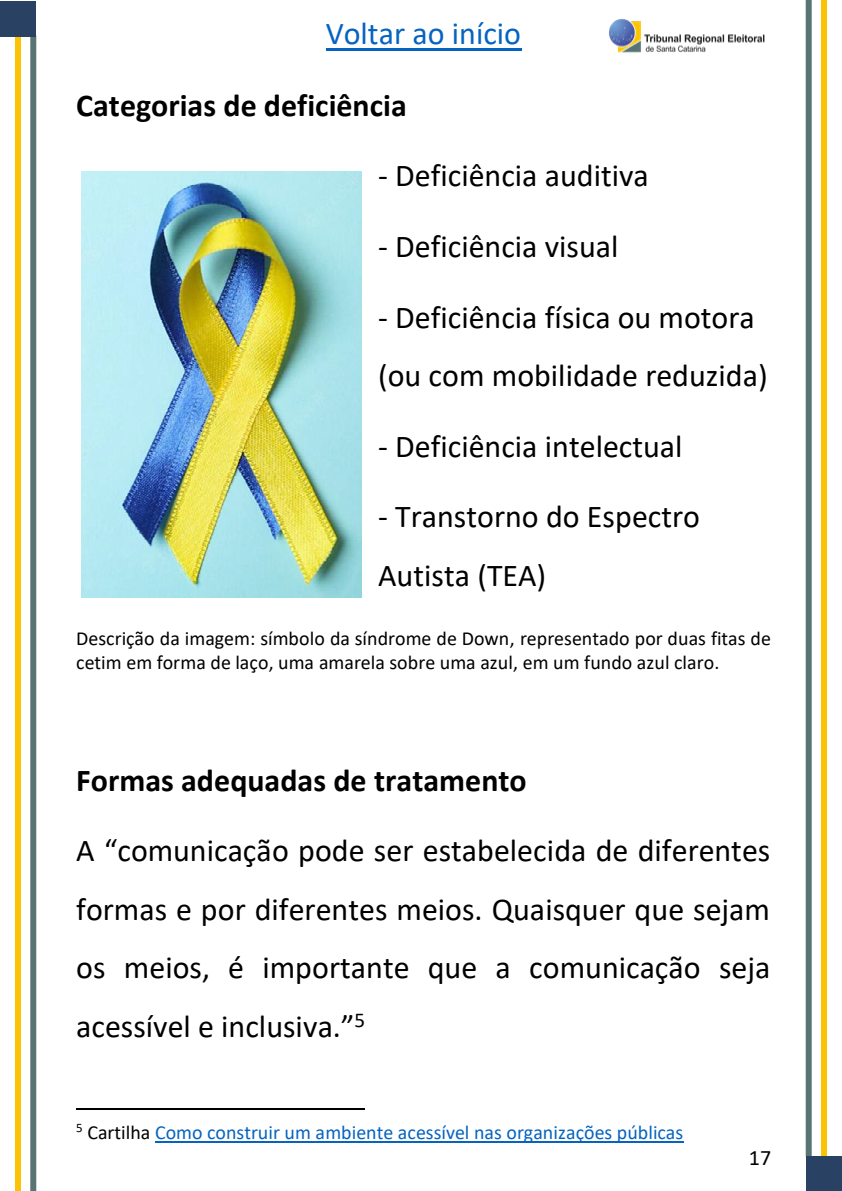
<style>
.page{position:relative;width:842px;height:1191px;background:#fff}
.page>*{position:absolute;margin:0;border:0;box-sizing:border-box;transform-origin:0 0}
.t1{font:32px/58.6px "Calibri";color:#000}
.t2{font:700 32px "Calibri";color:#000}
.t3{font:32px "Calibri";color:#0563c1}
.t4{font:22px "Calibri";color:#000}
.t5{font:20px/24.2px "Calibri";color:#000}
.t6{font:20px "Calibri";color:#0563c1}
.s1{color:#000}
</style>
<div class="page">
<div style="left:30px;top:35px;width:6px;height:1156px;background:#597573"></div>
<div style="left:821px;top:0;width:6px;height:1173px;background:#fcc205"></div>
<div style="left:15px;top:19px;width:6px;height:1172px;background:#fcc205"></div>
<div style="left:806px;top:0;width:6px;height:1156px;background:#597573"></div>
<div style="left:806px;top:1155px;width:36px;height:36px;background:#294263"></div>
<div style="left:0;top:1px;width:36px;height:36px;background:#294263"></div>
<img style="left:609px;top:18px;width:156px;height:35px">
<hr style="left:326px;top:48px;width:195px;height:2px;background:#0563c1">
<hr style="left:76px;top:1108px;width:288px;height:2px;background:#000">
<hr style="left:155px;top:1141px;width:529px;height:1px;background:#0563c1">
<img style="left:81px;top:171px;width:281px;height:426px">
<p class="t3" style="left:326px;top:12px;width:197px">Voltar ao início</p>
<p class="t2" style="left:76px;top:82px;width:332px">Categorias de deficiência</p>
<p class="t1" style="left:378px;top:146px;width:272px">- Deficiência auditiva</p>
<p class="t1" style="left:378px;top:216px;width:242px">- Deficiência visual</p>
<p class="t1" style="left:378px;top:287px;width:391px">- Deficiência física ou motora (ou com mobilidade reduzida)</p>
<p class="t1" style="left:378px;top:416px;width:306px">- Deficiência intelectual</p>
<p class="t1" style="left:378px;top:486px;width:323px">- Transtorno do Espectro<br>Autista (TEA)</p>
<p class="t5" style="left:76px;top:626px;width:696px">Descrição da imagem: símbolo da síndrome de Down, representado por duas fitas de cetim em forma de laço, uma amarela sobre uma azul, em um fundo azul claro.</p>
<p class="t2" style="left:76px;top:757px;width:452px">Formas adequadas de tratamento</p>
<p class="t1" style="left:76px;top:820px;width:696px;text-align:justify">A “comunicação pode ser estabelecida de diferentes formas e por diferentes meios. Quaisquer que sejam os meios, é importante que a comunicação seja acessível e inclusiva.”<sup>5</sup></p>
<p class="t6" style="left:76px;top:1118px;width:608px"><sup>5</sup> <span class="s1">Cartilha</span> Como construir um ambiente acessível nas organizações públicas</p>
<p class="t4" style="left:749px;top:1142px;width:24px">17</p>
</div>
